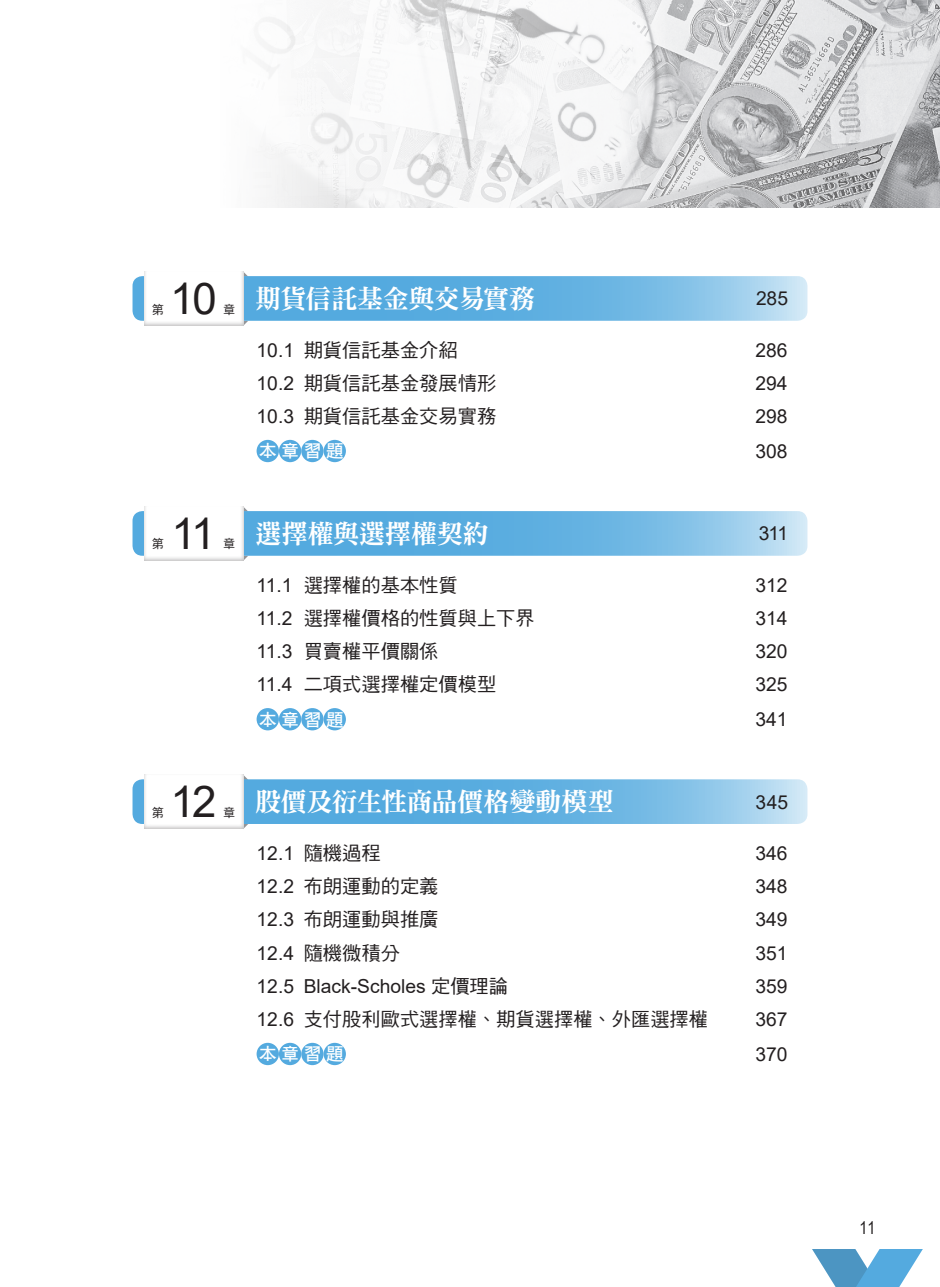
<style>
.page{position:relative;width:940px;height:1287px;background:#fff}
.page>*{position:absolute;margin:0;border:0;box-sizing:border-box;transform-origin:0 0}
.t1{font:43.75px "Arial";color:#231f20}
.t2{font:26.25px "DF Ming Std W9";letter-spacing:-.015em;color:#fff}
.t3{font:19.25px "DF Hei Std W5";color:#231f20}
.t4{font:19.25px "Arial";color:#231f20}
.t5{font:17.5px "DF Hei Std W7";letter-spacing:.275em;color:#fff}
.t6{font:17.5px "Arial Narrow";color:#231f20}
.t7{font:12.25px "DF Hei Std W5";color:#231f20}
.s1{font-family:"Arial"}
.s2{font-family:"DF Hei Std W5"}
</style>
<div class="page">
<svg style="left:812px;top:1249px;width:110px;height:38px"></svg>
<svg style="left:132px;top:276px;width:675px;height:45px;background:#6eb7e3"></svg>
<div style="left:142px;top:268px;width:104px;height:59px;background:#231f20;opacity:.3"></div>
<div style="left:256px;top:440px;width:23px;height:22px;background:#54aadf;border-radius:50%"></div>
<div style="left:279px;top:440px;width:22px;height:22px;background:#54aadf;border-radius:50%"></div>
<div style="left:301px;top:440px;width:22px;height:22px;background:#54aadf;border-radius:50%"></div>
<div style="left:323px;top:440px;width:23px;height:22px;background:#54aadf;border-radius:50%"></div>
<svg style="left:132px;top:511px;width:675px;height:45px;background:#6eb7e3"></svg>
<div style="left:142px;top:503px;width:104px;height:59px;background:#231f20;opacity:.3"></div>
<div style="left:256px;top:708px;width:23px;height:22px;background:#54aadf;border-radius:50%"></div>
<div style="left:279px;top:708px;width:22px;height:22px;background:#54aadf;border-radius:50%"></div>
<div style="left:301px;top:708px;width:22px;height:22px;background:#54aadf;border-radius:50%"></div>
<div style="left:323px;top:708px;width:23px;height:22px;background:#54aadf;border-radius:50%"></div>
<svg style="left:132px;top:779px;width:675px;height:45px;background:#6eb7e3"></svg>
<div style="left:142px;top:771px;width:104px;height:60px;background:#231f20;opacity:.3"></div>
<div style="left:256px;top:1043px;width:23px;height:22px;background:#54aadf;border-radius:50%"></div>
<div style="left:279px;top:1043px;width:22px;height:22px;background:#54aadf;border-radius:50%"></div>
<div style="left:301px;top:1043px;width:22px;height:22px;background:#54aadf;border-radius:50%"></div>
<div style="left:323px;top:1043px;width:23px;height:22px;background:#54aadf;border-radius:50%"></div>
<img style="left:261px;top:0;width:679px;height:208px">
<p class="t7" style="left:152px;top:302px;width:14px">第</p>
<h1 class="t1" style="left:170px;top:269px;width:48px">10</h1>
<p class="t7" style="left:223px;top:302px;width:14px">章</p>
<h2 class="t2" style="left:255px;top:284px;width:281px">期貨信託基金與交易實務</h2>
<p class="t4" style="left:756px;top:285px;width:34px">285</p>
<p class="t3" style="left:256px;top:339px;width:203px"><span class="s1">10.1</span> 期貨信託基金介紹</p>
<p class="t4" style="left:755px;top:337px;width:34px">286</p>
<p class="t3" style="left:256px;top:373px;width:241px"><span class="s1">10.2</span> 期貨信託基金發展情形</p>
<p class="t4" style="left:755px;top:370px;width:34px">294</p>
<p class="t3" style="left:256px;top:406px;width:241px"><span class="s1">10.3</span> 期貨信託基金交易實務</p>
<p class="t4" style="left:755px;top:403px;width:34px">298</p>
<p class="t5" style="left:259px;top:442px;width:86px">本章習題</p>
<p class="t4" style="left:755px;top:438px;width:34px">308</p>
<p class="t7" style="left:152px;top:537px;width:14px">第</p>
<h1 class="t1" style="left:171px;top:503px;width:46px">11</h1>
<p class="t7" style="left:223px;top:537px;width:14px">章</p>
<h2 class="t2" style="left:255px;top:519px;width:235px">選擇權與選擇權契約</h2>
<p class="t4" style="left:758px;top:520px;width:31px">311</p>
<p class="t3" style="left:256px;top:574px;width:203px"><span class="s1">11.1</span> 選擇權的基本性質</p>
<p class="t4" style="left:755px;top:572px;width:34px">312</p>
<p class="t3" style="left:256px;top:607px;width:280px"><span class="s1">11.2</span> 選擇權價格的性質與上下界</p>
<p class="t4" style="left:755px;top:605px;width:34px">314</p>
<p class="t3" style="left:256px;top:641px;width:183px"><span class="s1">11.3</span> 買賣權平價關係</p>
<p class="t4" style="left:755px;top:638px;width:34px">320</p>
<p class="t3" style="left:256px;top:674px;width:241px"><span class="s1">11.4</span> 二項式選擇權定價模型</p>
<p class="t4" style="left:755px;top:671px;width:34px">325</p>
<p class="t5" style="left:259px;top:710px;width:86px">本章習題</p>
<p class="t4" style="left:755px;top:706px;width:34px">341</p>
<p class="t7" style="left:152px;top:806px;width:14px">第</p>
<h1 class="t1" style="left:170px;top:772px;width:48px">12</h1>
<p class="t7" style="left:223px;top:806px;width:14px">章</p>
<h2 class="t2" style="left:255px;top:787px;width:360px">股價及衍生性商品價格變動模型</h2>
<p class="t4" style="left:755px;top:788px;width:34px">345</p>
<p class="t4" style="left:256px;top:840px;width:126px">12.1 <span class="s2">隨機過程</span></p>
<p class="t4" style="left:755px;top:840px;width:34px">346</p>
<p class="t3" style="left:256px;top:876px;width:183px"><span class="s1">12.2</span> 布朗運動的定義</p>
<p class="t4" style="left:755px;top:873px;width:34px">348</p>
<p class="t3" style="left:256px;top:909px;width:183px"><span class="s1">12.3</span> 布朗運動與推廣</p>
<p class="t4" style="left:755px;top:906px;width:34px">349</p>
<p class="t3" style="left:256px;top:942px;width:145px"><span class="s1">12.4</span> 隨機微積分</p>
<p class="t4" style="left:755px;top:939px;width:34px">351</p>
<p class="t4" style="left:256px;top:973px;width:253px">12.5 Black-Scholes <span class="s2">定價理論</span></p>
<p class="t4" style="left:755px;top:973px;width:34px">359</p>
<p class="t3" style="left:256px;top:1009px;width:453px"><span class="s1">12.6</span> 支付股利歐式選擇權、期貨選擇權、外匯選擇權</p>
<p class="t4" style="left:755px;top:1006px;width:34px">367</p>
<p class="t5" style="left:259px;top:1044px;width:86px">本章習題</p>
<p class="t4" style="left:755px;top:1041px;width:34px">370</p>
<p class="t6" style="left:859px;top:1215px;width:17px">11</p>
</div>
